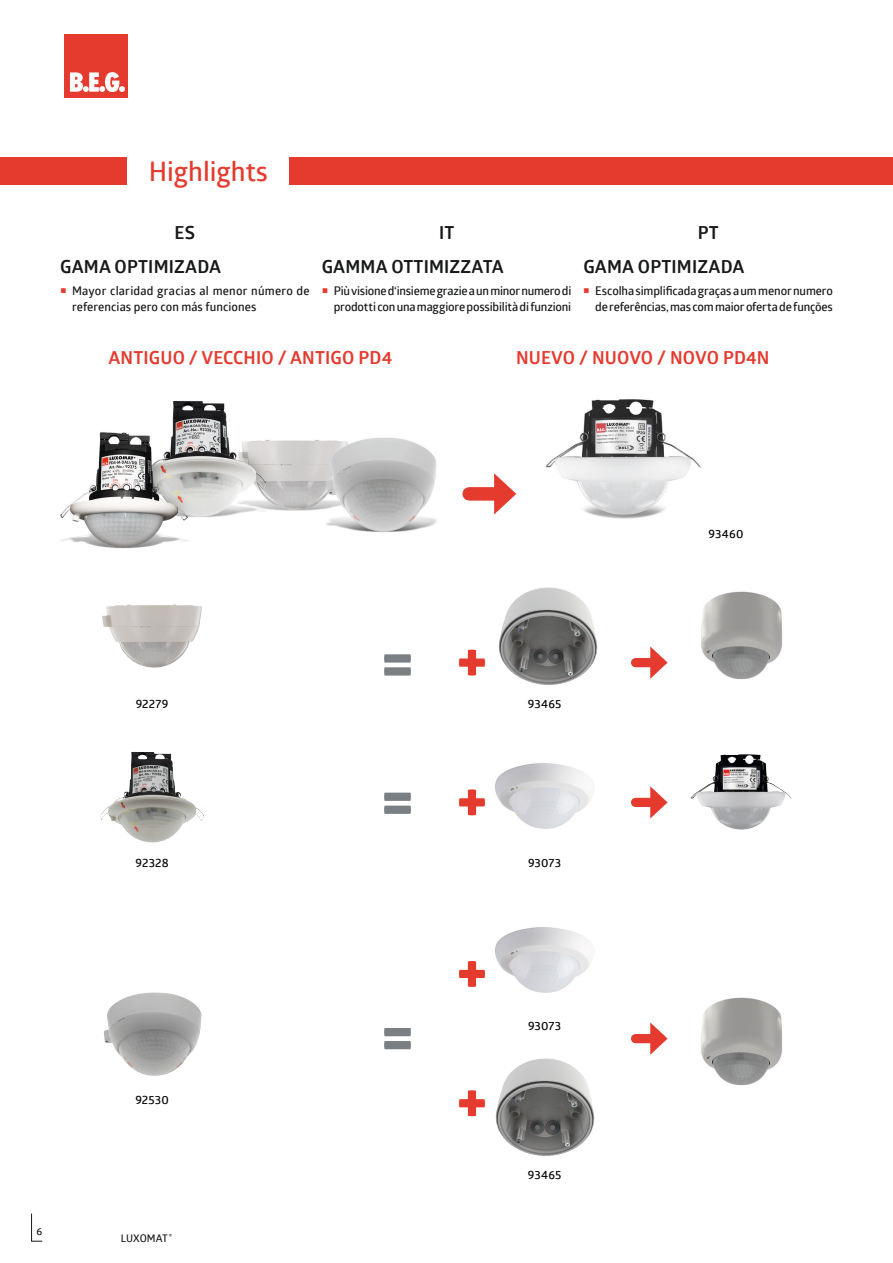
<style>
.page{position:relative;width:893px;height:1263px;background:#fff}
.page>*{position:absolute;margin:0;border:0;box-sizing:border-box;transform-origin:0 0}
.t1{font:600 27px "Glober";color:#e53a2e}
.t2{font:700 18px "Glober";letter-spacing:.01em;color:#171818}
.t3{font:700 18px "Glober";letter-spacing:.01em;color:#e53a2e}
.t4{font:600 12px/16.5px "Glober";letter-spacing:-.015em;color:#171818}
.t5{font:600 12px/16.5px "Glober";letter-spacing:.015em;color:#171818}
.t6{font:600 12px "Glober";letter-spacing:.015em;color:#020303}
.t7{font:600 10.5px "Glober";letter-spacing:-.005em;color:#171818}
.t8{font:600 10.35px "Glober";color:#171818}
</style>
<div class="page">
<div style="left:0;top:157px;width:893px;height:28px;background:#e53a2e"></div>
<svg style="left:31px;top:1213px;width:12px;height:29px"></svg>
<div style="left:64px;top:34px;width:64px;height:64px;background:#e53a2e"></div>
<svg style="left:70px;top:72px;width:55px;height:20px"></svg>
<div style="left:128px;top:100px;width:161px;height:89px;background:#fff"></div>
<img style="left:60px;top:401px;width:377px;height:147px">
<img style="left:545px;top:399px;width:156px;height:120px">
<img style="left:102px;top:604px;width:100px;height:64px">
<img style="left:498px;top:587px;width:100px;height:98px">
<img style="left:701px;top:591px;width:81px;height:88px">
<img style="left:101px;top:752px;width:103px;height:90px">
<img style="left:495px;top:763px;width:97px;height:66px">
<img style="left:690px;top:754px;width:102px;height:76px">
<img style="left:104px;top:992px;width:98px;height:84px">
<img style="left:495px;top:927px;width:97px;height:66px">
<img style="left:495px;top:1058px;width:100px;height:98px">
<img style="left:701px;top:997px;width:81px;height:88px">
<div style="left:469px;top:487px;width:34px;height:14px;background:#e53a2e"></div>
<svg style="left:494px;top:473px;width:22px;height:41px"></svg>
<div style="left:635px;top:658px;width:22px;height:9px;background:#e53a2e"></div>
<svg style="left:650px;top:646px;width:18px;height:33px"></svg>
<div style="left:635px;top:798px;width:22px;height:9px;background:#e53a2e"></div>
<svg style="left:650px;top:786px;width:18px;height:32px"></svg>
<div style="left:635px;top:1034px;width:22px;height:9px;background:#e53a2e"></div>
<svg style="left:650px;top:1022px;width:18px;height:33px"></svg>
<svg style="left:459px;top:961px;width:26px;height:26px"></svg>
<svg style="left:459px;top:650px;width:26px;height:25px"></svg>
<svg style="left:459px;top:789px;width:26px;height:26px"></svg>
<svg style="left:384px;top:654px;width:27px;height:21px"></svg>
<svg style="left:384px;top:793px;width:27px;height:21px"></svg>
<svg style="left:384px;top:1028px;width:27px;height:21px"></svg>
<svg style="left:459px;top:1090px;width:26px;height:26px"></svg>
<h1 class="t1" style="left:149px;top:152px;width:121px">Highlights</h1>
<h2 class="t2" style="left:175px;top:219px;width:22px">ES</h2>
<h2 class="t2" style="left:439px;top:219px;width:17px">IT</h2>
<h2 class="t2" style="left:698px;top:219px;width:23px">PT</h2>
<h2 class="t2" style="left:60px;top:254px;width:163px">GAMA OPTIMIZADA</h2>
<h2 class="t2" style="left:322px;top:254px;width:183px">GAMMA OTTIMIZZATA</h2>
<h2 class="t2" style="left:583px;top:254px;width:163px">GAMA OPTIMIZADA</h2>
<p class="t5" style="left:72px;top:282px;width:239px">Mayor claridad gracias al menor número de referencias pero con más funciones</p>
<p class="t4" style="left:334px;top:282px;width:239px">Più visione d‘insieme grazie a un minor numero di prodotti con una maggiore possibilità di funzioni</p>
<p class="t4" style="left:595px;top:282px;width:239px">Escolha simplificada graças a um menor numero de referências, mas com maior oferta de funções</p>
<h2 class="t3" style="left:108px;top:345px;width:285px">ANTIGUO / VECCHIO / ANTIGO PD4</h2>
<h2 class="t3" style="left:516px;top:345px;width:255px">NUEVO / NUOVO / NOVO PD4N</h2>
<p class="t8" style="left:36px;top:1224px;width:7px">6</p>
<p class="t6" style="left:136px;top:695px;width:34px">92279</p>
<p class="t6" style="left:528px;top:695px;width:35px">93465</p>
<p class="t6" style="left:135px;top:854px;width:35px">92328</p>
<p class="t6" style="left:528px;top:854px;width:35px">93073</p>
<p class="t6" style="left:135px;top:1092px;width:35px">92530</p>
<p class="t7" style="left:121px;top:1230px;width:53px">LUXOMAT<sup>®</sup></p>
<p class="t6" style="left:528px;top:1017px;width:35px">93073</p>
<p class="t6" style="left:528px;top:1166px;width:35px">93465</p>
<p class="t6" style="left:709px;top:525px;width:36px">93460</p>
</div>
